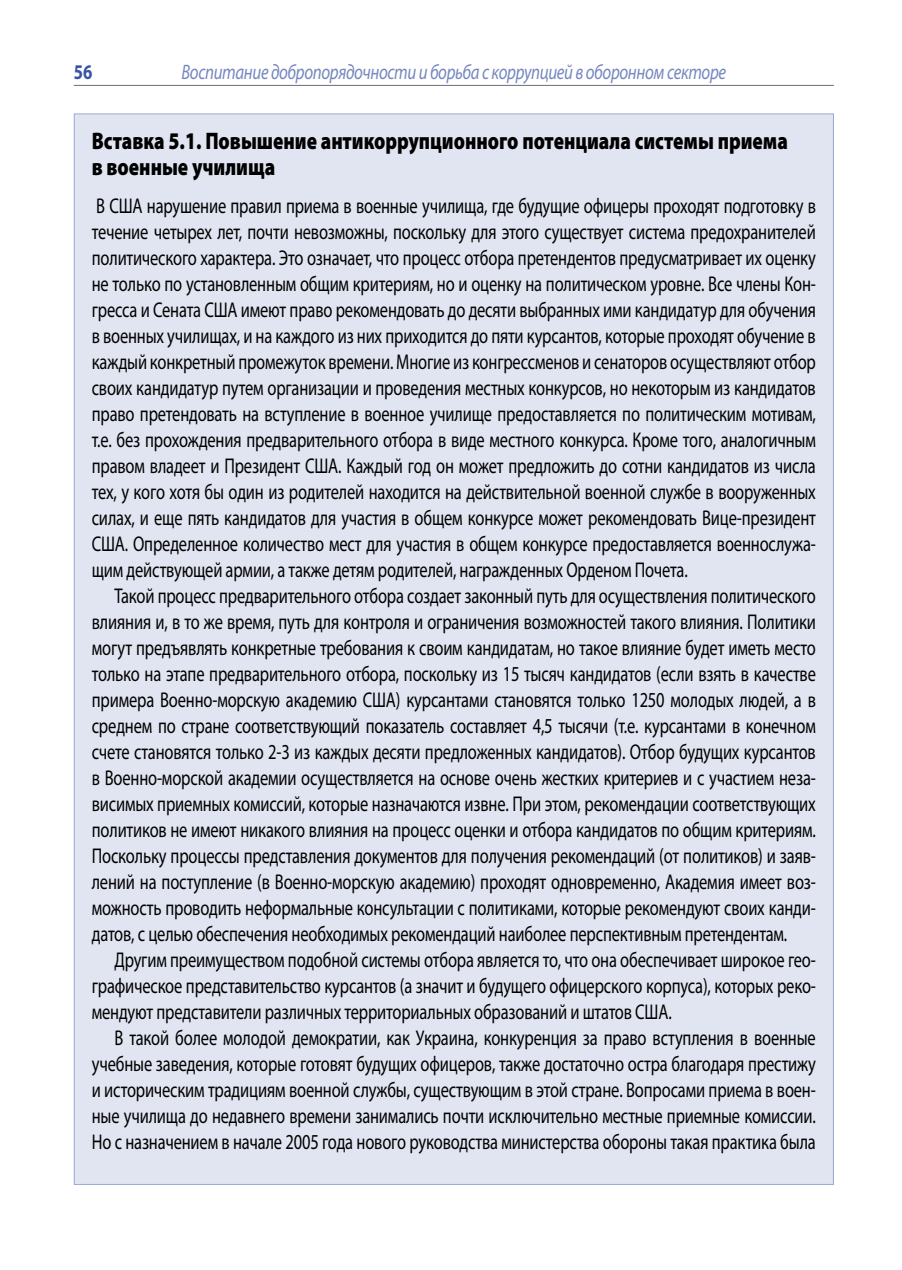
<style>
.page{position:relative;width:902px;height:1270px;background:#fff}
.page>*{position:absolute;margin:0;border:0;box-sizing:border-box;transform-origin:0 0}
.t1{font:900 24px/26px "Myriad Pro";color:#000;scale:.8 1}
.t2{font:21.4px/26px "Myriad Pro";letter-spacing:-.01em;color:#000;text-align:justify;scale:.77 1}
.t3{font:italic 21px "Myriad Pro";letter-spacing:-.02em;color:#7587bf;scale:.8 1}
.t4{font:700 21px "Myriad Pro";color:#3a53a4;scale:.8 1}
</style>
<div class="page">
<hr style="left:74px;top:85px;width:759px;height:1px;background:#6d6f71">
<div style="left:74px;top:114px;width:759px;height:1070px;background:#e1e5f1"></div>
<p class="t4" style="left:74px;top:60px;width:25px">56</p>
<p class="t3" style="left:181px;top:61px;width:682px">Воспитание добропорядочности и борьба с коррупцией в оборонном секторе</p>
<p class="t1" style="left:92px;top:127px;width:871px">Вставка 5.1. Повышение антикоррупционного потенциала системы приема в военные училища</p>
<p class="t2" style="left:92px;top:192px;width:941px">В США нарушение правил приема в военные училища, где будущие офицеры проходят подготовку в течение четырех лет, почти невозможны, поскольку для этого существует система предохранителей политического характера. Это означает, что процесс отбора претендентов предусматривает их оценку не только по установленным общим критериям, но и оценку на политическом уровне. Все члены Кон&shy;гресса и Сената США имеют право рекомендовать до десяти выбранных ими кандидатур для обучения в военных училищах, и на каждого из них приходится до пяти курсантов, которые проходят обучение в каждый конкретный промежуток времени. Многие из конгрессменов и сенаторов осуществляют отбор своих кандидатур путем организации и проведения местных конкурсов, но некоторым из кандидатов право претендовать на вступление в военное училище предоставляется по политическим мотивам, т.е. без прохождения предварительного отбора в виде местного конкурса. Кроме того, аналогичным правом владеет и Президент США. Каждый год он может предложить до сотни кандидатов из числа тех, у кого хотя бы один из родителей находится на действительной военной службе в вооруженных силах, и еще пять кандидатов для участия в общем конкурсе может рекомендовать Вице-президент США. Определенное количество мест для участия в общем конкурсе предоставляется военнослужа&shy;щим действующей армии, а также детям родителей, награжденных Орденом Почета.</p>
<p class="t2" style="left:92px;top:582px;width:941px;text-indent:23px">Такой процесс предварительного отбора создает законный путь для осуществления политического влияния и, в то же время, путь для контроля и ограничения возможностей такого влияния. Политики могут предъявлять конкретные требования к своим кандидатам, но такое влияние будет иметь место только на этапе предварительного отбора, поскольку из 15 тысяч кандидатов (если взять в качестве примера Военно-морскую академию США) курсантами становятся только 1250 молодых людей, а в среднем по стране соответствующий показатель составляет 4,5 тысячи (т.е. курсантами в конечном счете становятся только 2-3 из каждых десяти предложенных кандидатов). Отбор будущих курсантов в Военно-морской академии осуществляется на основе очень жестких критериев и с участием неза&shy;висимых приемных комиссий, которые назначаются извне. При этом, рекомендации соответствующих политиков не имеют никакого влияния на процесс оценки и отбора кандидатов по общим критериям.<br>Поскольку процессы представления документов для получения рекомендаций (от политиков) и заяв&shy;лений на поступление (в Военно-морскую академию) проходят одновременно, Академия имеет воз&shy;можность проводить неформальные консультации с политиками, которые рекомендуют своих канди&shy;датов, с целью обеспечения необходимых рекомендаций наиболее перспективным претендентам.</p>
<p class="t2" style="left:92px;top:946px;width:941px;text-indent:23px">Другим преимуществом подобной системы отбора является то, что она обеспечивает широкое гео&shy;графическое представительство курсантов (а значит и будущего офицерского корпуса), которых реко&shy;мендуют представители различных территориальных образований и штатов США.</p>
<p class="t2" style="left:92px;top:1024px;width:941px;text-indent:23px">В такой более молодой демократии, как Украина, конкуренция за право вступления в военные учебные заведения, которые готовят будущих офицеров, также достаточно остра благодаря престижу и историческим традициям военной службы, существующим в этой стране. Вопросами приема в воен&shy;ные училища до недавнего времени занимались почти исключительно местные приемные комиссии.<br>Но с назначением в начале 2005 года нового руководства министерства обороны такая практика была</p>
</div>
